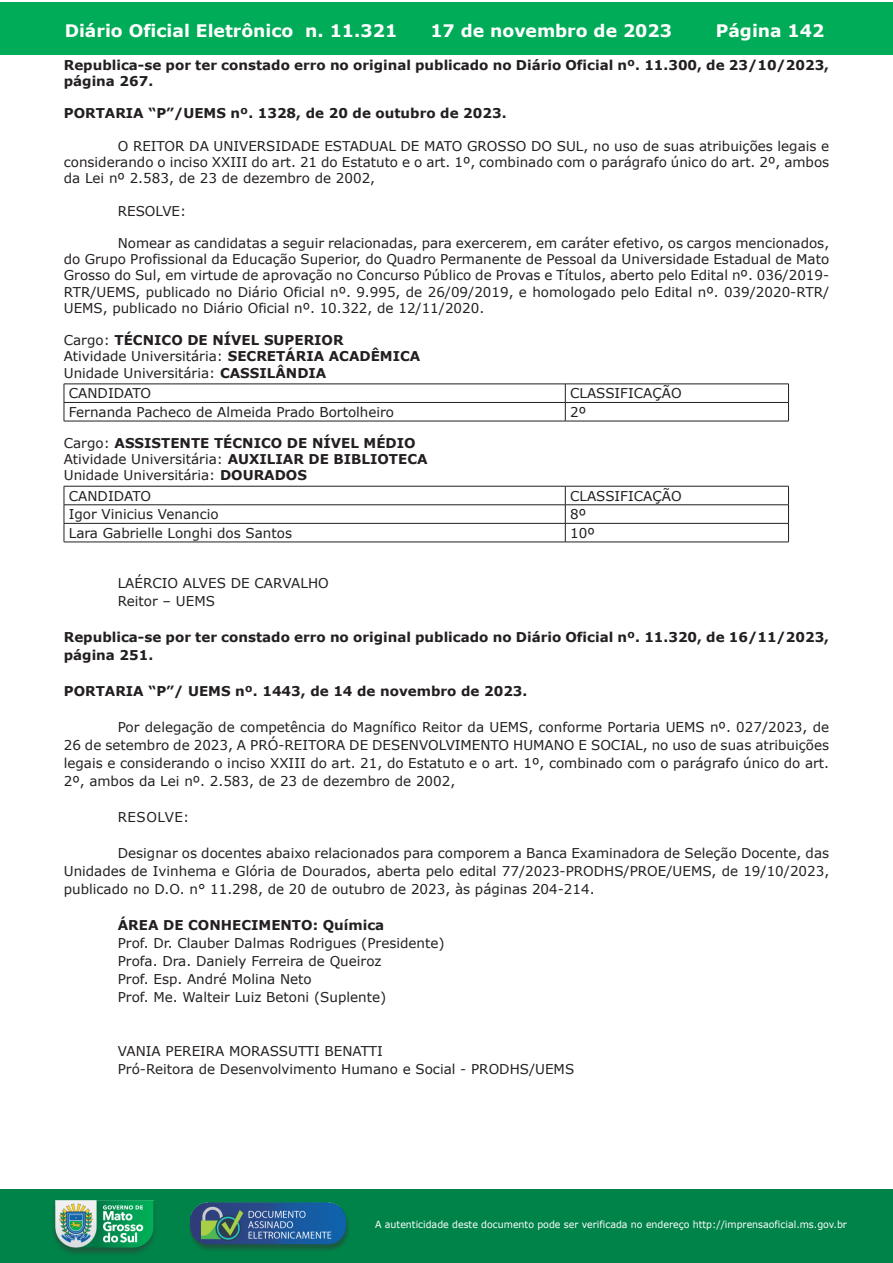
<style>
.page{position:relative;width:893px;height:1263px;background:#fff}
.page>*{position:absolute;margin:0;border:0;box-sizing:border-box;transform-origin:0 0}
.t1{font:700 17.25px "Verdana";color:#fff}
.t2{font:13.5px/18px "Verdana";color:#231f20;text-align:justify}
.t3{font:700 13.5px/16.2px "Verdana";color:#231f20}
.t4{font:13.5px "Verdana";color:#242021}
.t5{font:13.5px "Verdana";letter-spacing:.035em;color:#231f20}
.t6{font:9.9px "Verdana";color:#fff;scale:.95 1}
.s1{font-weight:400}
</style>
<div class="page">
<div style="left:0;top:2px;width:893px;height:53px;background:#00ac57"></div>
<div style="left:1px;top:1189px;width:892px;height:74px;background:#008349"></div>
<img style="left:49px;top:1198px;width:111px;height:61px">
<img style="left:185px;top:1201px;width:168px;height:54px">
<hr style="left:64px;top:384px;width:501px;height:1px;background:#231f20">
<hr style="left:565px;top:384px;width:224px;height:1px;background:#231f20">
<hr style="left:64px;top:402px;width:501px;height:1px;background:#231f20">
<hr style="left:565px;top:402px;width:224px;height:1px;background:#231f20">
<hr style="left:64px;top:421px;width:501px;height:1px;background:#231f20">
<hr style="left:565px;top:421px;width:224px;height:1px;background:#231f20">
<svg style="left:64px;top:384px;width:1px;height:37px"></svg>
<svg style="left:565px;top:384px;width:1px;height:37px"></svg>
<svg style="left:788px;top:384px;width:1px;height:37px"></svg>
<hr style="left:64px;top:486px;width:501px;height:1px;background:#231f20">
<hr style="left:565px;top:486px;width:224px;height:1px;background:#231f20">
<hr style="left:64px;top:504px;width:501px;height:1px;background:#231f20">
<hr style="left:565px;top:504px;width:224px;height:1px;background:#231f20">
<hr style="left:64px;top:523px;width:501px;height:1px;background:#231f20">
<hr style="left:565px;top:523px;width:224px;height:1px;background:#231f20">
<hr style="left:64px;top:542px;width:501px;height:1px;background:#231f20">
<hr style="left:565px;top:542px;width:224px;height:1px;background:#231f20">
<svg style="left:64px;top:486px;width:1px;height:56px"></svg>
<svg style="left:565px;top:486px;width:1px;height:56px"></svg>
<svg style="left:788px;top:486px;width:1px;height:56px"></svg>
<p class="t1" style="left:65px;top:18px;width:334px">Diário Oficial Eletrônico n. 11.321</p>
<p class="t1" style="left:430px;top:18px;width:243px">17 de novembro de 2023</p>
<p class="t1" style="left:716px;top:18px;width:110px">Página 142</p>
<p class="t3" style="left:64px;top:57px;width:767px">Republica-se por ter constado erro no original publicado no Diário Oficial nº. 11.300, de 23/10/2023, página 267.</p>
<p class="t3" style="left:64px;top:105px;width:444px">PORTARIA “P”/UEMS nº. 1328, de 20 de outubro de 2023.</p>
<p class="t2" style="left:64px;top:138px;width:767px;line-height:16.2px;text-indent:54px">O REITOR DA UNIVERSIDADE ESTADUAL DE MATO GROSSO DO SUL, no uso de suas atribuições legais e considerando o inciso XXIII do art. 21 do Estatuto e o art. 1º, combinado com o parágrafo único do art. 2º, ambos da Lei nº 2.583, de 23 de dezembro de 2002,</p>
<p class="t2" style="left:118px;top:202px;width:70px">RESOLVE:</p>
<p class="t2" style="left:64px;top:235px;width:767px;line-height:16.2px;text-indent:54px">Nomear as candidatas a seguir relacionadas, para exercerem, em caráter efetivo, os cargos mencionados, do Grupo Profissional da Educação Superior, do Quadro Permanente de Pessoal da Universidade Estadual de Mato Grosso do Sul, em virtude de aprovação no Concurso Público de Provas e Títulos, aberto pelo Edital nº. 036/2019- RTR/UEMS, publicado no Diário Oficial nº. 9.995, de 26/09/2019, e homologado pelo Edital nº. 039/2020-RTR/ UEMS, publicado no Diário Oficial nº. 10.322, de 12/11/2020.</p>
<p class="t3" style="left:64px;top:332px;width:358px"><span class="s1">Cargo:</span> TÉCNICO DE NÍVEL SUPERIOR<br><span class="s1">Atividade Universitária:</span> SECRETÁRIA ACADÊMICA<br><span class="s1">Unidade Universitária:</span> CASSILÂNDIA</p>
<p class="t2" style="left:69px;top:384px;width:84px">CANDIDATO</p>
<p class="t2" style="left:570px;top:384px;width:113px">CLASSIFICAÇÃO</p>
<p class="t2" style="left:69px;top:403px;width:327px">Fernanda Pacheco de Almeida Prado Bortolheiro</p>
<p class="t2" style="left:570px;top:403px;width:17px">2º</p>
<p class="t3" style="left:64px;top:434px;width:365px"><span class="s1">Cargo:</span> ASSISTENTE TÉCNICO DE NÍVEL MÉDIO<br><span class="s1">Atividade Universitária:</span> AUXILIAR DE BIBLIOTECA<br><span class="s1">Unidade Universitária:</span> DOURADOS</p>
<p class="t2" style="left:69px;top:487px;width:84px">CANDIDATO</p>
<p class="t2" style="left:570px;top:487px;width:113px">CLASSIFICAÇÃO</p>
<p class="t2" style="left:69px;top:505px;width:151px">Igor Vinicius Venancio</p>
<p class="t2" style="left:570px;top:505px;width:17px">8º</p>
<p class="t2" style="left:69px;top:524px;width:225px">Lara Gabrielle Longhi dos Santos</p>
<p class="t2" style="left:570px;top:524px;width:26px">10º</p>
<p class="t2" style="left:118px;top:574px;width:212px">LAÉRCIO ALVES DE CARVALHO</p>
<p class="t4" style="left:118px;top:592px;width:99px">Reitor – UEMS</p>
<p class="t3" style="left:64px;top:628px;width:767px;line-height:18px">Republica-se por ter constado erro no original publicado no Diário Oficial nº. 11.320, de 16/11/2023, página 251.</p>
<p class="t3" style="left:64px;top:683px;width:465px">PORTARIA “P”/ UEMS nº. 1443, de 14 de novembro de 2023.</p>
<p class="t2" style="left:64px;top:718px;width:767px;text-indent:54px">Por delegação de competência do Magnífico Reitor da UEMS, conforme Portaria UEMS nº. 027/2023, de 26 de setembro de 2023, A PRÓ-REITORA DE DESENVOLVIMENTO HUMANO E SOCIAL, no uso de suas atribuições legais e considerando o inciso XXIII do art. 21, do Estatuto e o art. 1º, combinado com o parágrafo único do art.<br>2º, ambos da Lei nº. 2.583, de 23 de dezembro de 2002,</p>
<p class="t5" style="left:118px;top:808px;width:73px">RESOLVE:</p>
<p class="t2" style="left:64px;top:844px;width:767px;text-indent:54px">Designar os docentes abaixo relacionados para comporem a Banca Examinadora de Seleção Docente, das Unidades de Ivinhema e Glória de Dourados, aberta pelo edital 77/2023-PRODHS/PROE/UEMS, de 19/10/2023, publicado no D.O. n° 11.298, de 20 de outubro de 2023, às páginas 204-214.</p>
<p class="t3" style="left:118px;top:917px;width:268px">ÁREA DE CONHECIMENTO: Química</p>
<p class="t2" style="left:118px;top:934px;width:328px;text-align:left">Prof. Dr. Clauber Dalmas Rodrigues (Presidente)<br>Profa. Dra. Daniely Ferreira de Queiroz<br>Prof. Esp. André Molina Neto<br>Prof. Me. Walteir Luiz Betoni (Suplente)</p>
<p class="t2" style="left:118px;top:1042px;width:266px">VANIA PEREIRA MORASSUTTI BENATTI</p>
<p class="t4" style="left:118px;top:1060px;width:458px">Pró-Reitora de Desenvolvimento Humano e Social - PRODHS/UEMS</p>
<p class="t6" style="left:375px;top:1218px;width:498px">A autenticidade deste documento pode ser verificada no endereço http://imprensaoficial.ms.gov.br</p>
</div>
